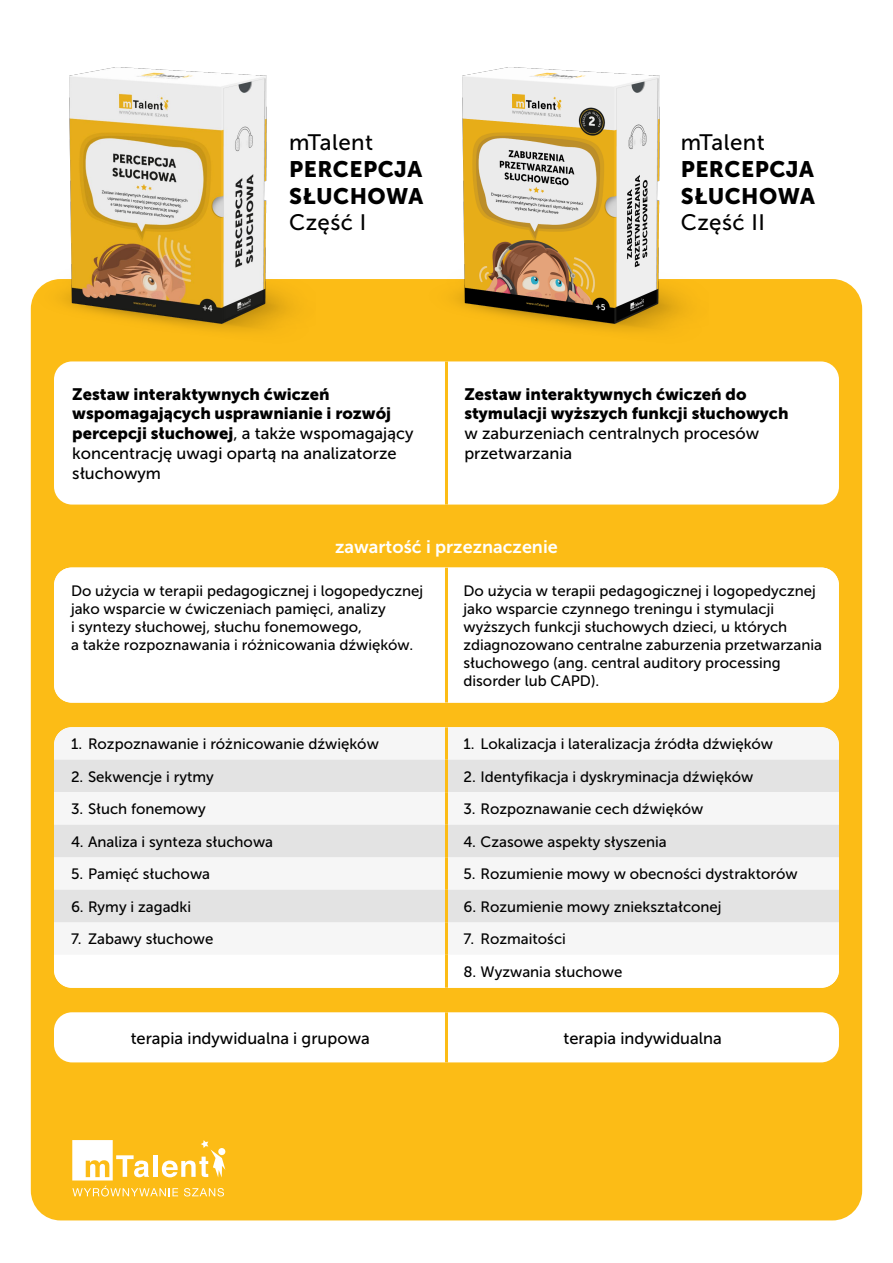
<style>
.page{position:relative;width:893px;height:1263px;background:#fff}
.page>*{position:absolute;margin:0;border:0;box-sizing:border-box;transform-origin:0 0}
.t1{font:22.35px/26.8px "Museo Sans 900";letter-spacing:.02em;color:#000;text-align:justify}
.t2{font:22.35px "Museo Sans 500";letter-spacing:.02em;color:#000}
.type{font:18px "Museo Sans 700";color:#fff}
.type-2{font:16.5px/19.8px "Museo Sans 900";color:#000}
.t3{font:16.5px "Museo Sans 500";color:#000}
.t4{font:15px/18px "Museo Sans 500";color:#000}
.s1{font-family:"Museo Sans 500"}
</style>
<div class="page">
<div style="left:31px;top:279px;width:831px;height:941px;background:#fcbc16;border-radius:30px"></div>
<img style="left:455px;top:67px;width:232px;height:264px">
<img style="left:30px;top:67px;width:264px;height:282px">
<div style="left:54px;top:361px;width:785px;height:144px;background:#fff;border-radius:18px"></div>
<hr style="left:445px;top:361px;width:3px;height:144px;background:#fcbc16">
<div style="left:153px;top:1155px;width:5px;height:22px;background:#fff"></div>
<svg style="left:72px;top:1140px;width:77px;height:40px"></svg>
<svg style="left:162px;top:1140px;width:63px;height:37px"></svg>
<div style="left:218px;top:1148px;width:7px;height:7px;background:#fff;border-radius:50%"></div>
<svg style="left:72px;top:1186px;width:106px;height:10px"></svg>
<svg style="left:184px;top:1188px;width:40px;height:8px"></svg>
<div style="left:54px;top:567px;width:785px;height:136px;background:#fff"></div>
<hr style="left:445px;top:567px;width:3px;height:136px;background:#fcbc16">
<svg style="left:54px;top:727px;width:785px;height:65px;background:#ececeb"></svg>
<div style="left:54px;top:792px;width:785px;height:163px;background:#f6f6f6"></div>
<svg style="left:54px;top:825px;width:785px;height:97px;background:#e9e9e9"></svg>
<div style="left:54px;top:955px;width:785px;height:33px;background:#fff"></div>
<hr style="left:445px;top:727px;width:3px;height:33px;background:#fcbc16">
<hr style="left:445px;top:760px;width:3px;height:32px;background:#fcbc16">
<hr style="left:445px;top:792px;width:3px;height:33px;background:#fcbc16">
<hr style="left:445px;top:825px;width:3px;height:32px;background:#fcbc16">
<hr style="left:445px;top:857px;width:3px;height:33px;background:#fcbc16">
<hr style="left:445px;top:890px;width:3px;height:32px;background:#fcbc16">
<hr style="left:445px;top:922px;width:3px;height:33px;background:#fcbc16">
<hr style="left:445px;top:955px;width:3px;height:33px;background:#fcbc16">
<div style="left:54px;top:1012px;width:785px;height:50px;background:#fff;border-radius:18px"></div>
<hr style="left:445px;top:1012px;width:3px;height:50px;background:#fcbc16">
<p class="t2" style="left:289px;top:130px;width:85px">mTalent</p>
<p class="t1" style="left:289px;top:155px;width:136px">PERCEPCJA SŁUCHOWA <span class="s1">Część I</span></p>
<p class="t2" style="left:681px;top:130px;width:85px">mTalent</p>
<p class="t1" style="left:681px;top:155px;width:136px">PERCEPCJA SŁUCHOWA <span class="s1">Część II</span></p>
<p class="type-2" style="left:72px;top:384px;width:343px">Zestaw interaktywnych ćwiczeń wspomagających usprawnianie i rozwój percepcji słuchowej<span class="s1">, a także wspomagający koncentrację uwagi opartą na analizatorze słuchowym</span></p>
<p class="type-2" style="left:464px;top:384px;width:326px">Zestaw interaktywnych ćwiczeń do stymulacji wyższych funkcji słuchowych <span class="s1">w zaburzeniach centralnych procesów przetwarzania</span></p>
<p class="type" style="left:335px;top:537px;width:224px">zawartość i przeznaczenie</p>
<p class="t4" style="left:71px;top:582px;width:354px">Do użycia w terapii pedagogicznej i logopedycznej jako wsparcie w ćwiczeniach pamięci, analizy<br>i syntezy słuchowej, słuchu fonemowego,<br>a także rozpoznawania i różnicowania dźwięków.</p>
<p class="t4" style="left:463px;top:582px;width:360px">Do użycia w terapii pedagogicznej i logopedycznej jako wsparcie czynnego treningu i stymulacji wyższych funkcji słuchowych dzieci, u których zdiagnozowano centralne zaburzenia przetwarzania słuchowego (ang. central auditory processing disorder lub CAPD).</p>
<p class="t4" style="left:71px;top:735px;width:309px">1. Rozpoznawanie i różnicowanie dźwięków</p>
<p class="t4" style="left:463px;top:735px;width:311px">1. Lokalizacja i lateralizacja źródła dźwięków</p>
<p class="t4" style="left:71px;top:767px;width:144px">2. Sekwencje i rytmy</p>
<p class="t4" style="left:463px;top:767px;width:291px">2. Identyfikacja i dyskryminacja dźwięków</p>
<p class="t4" style="left:71px;top:800px;width:136px">3. Słuch fonemowy</p>
<p class="t4" style="left:463px;top:800px;width:241px">3. Rozpoznawanie cech dźwięków</p>
<p class="t4" style="left:71px;top:832px;width:204px">4. Analiza i synteza słuchowa</p>
<p class="t4" style="left:463px;top:832px;width:205px">4. Czasowe aspekty słyszenia</p>
<p class="t4" style="left:71px;top:865px;width:141px">5. Pamięć słuchowa</p>
<p class="t4" style="left:463px;top:865px;width:336px">5. Rozumienie mowy w obecności dystraktorów</p>
<p class="t4" style="left:71px;top:897px;width:122px">6. Rymy i zagadki</p>
<p class="t4" style="left:463px;top:897px;width:260px">6. Rozumienie mowy zniekształconej</p>
<p class="t4" style="left:71px;top:930px;width:144px">7. Zabawy słuchowe</p>
<p class="t4" style="left:463px;top:930px;width:104px">7. Rozmaitości</p>
<p class="t4" style="left:463px;top:963px;width:160px">8. Wyzwania słuchowe</p>
<p class="t3" style="left:131px;top:1029px;width:241px">terapia indywidualna i grupowa</p>
<p class="t3" style="left:563px;top:1029px;width:160px">terapia indywidualna</p>
</div>
